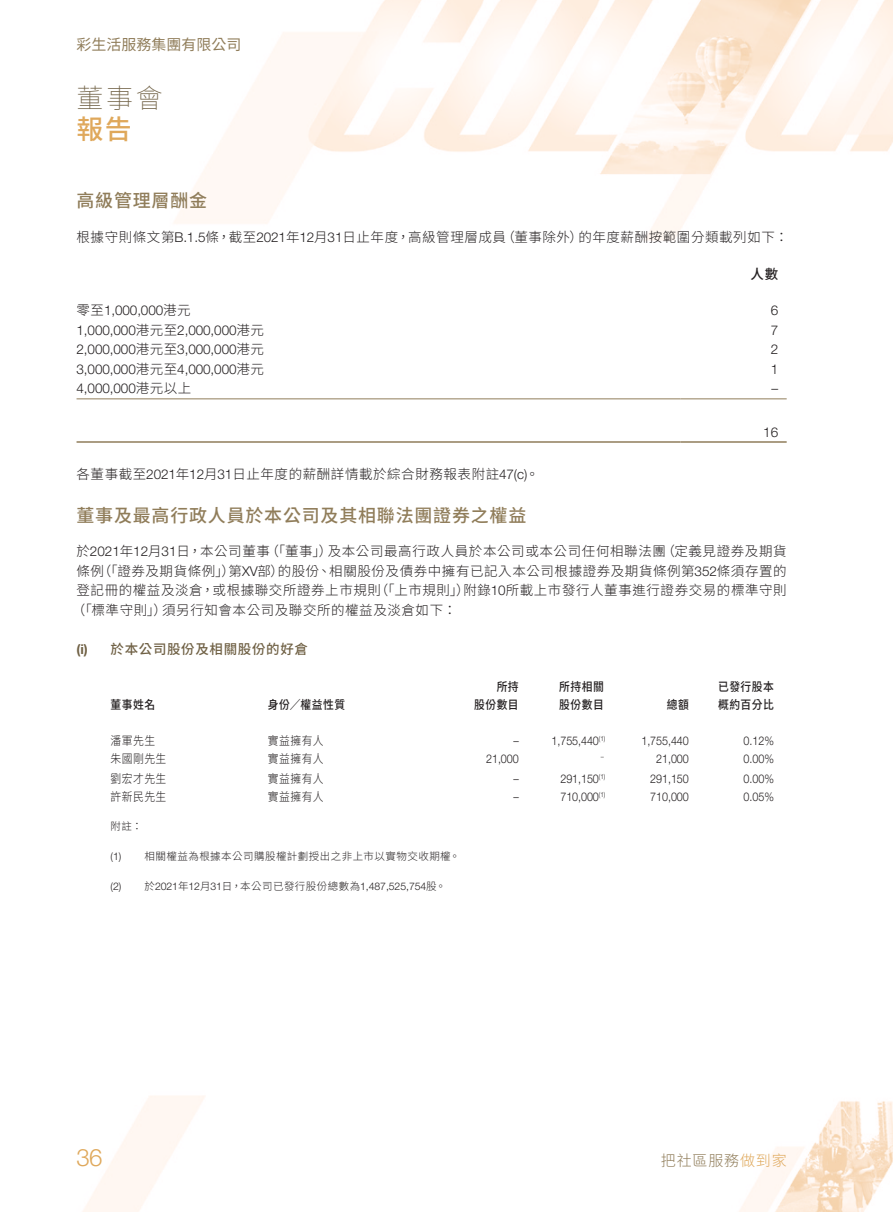
<style>
.page{position:relative;width:893px;height:1212px;background:#fff}
.page>*{position:absolute;margin:0;border:0;box-sizing:border-box;transform-origin:0 0}
.t1{font:200 27px "Source Han Sans TC";color:#706145}
.t2{font:500 27px "Source Han Sans TC";color:#dfa85b}
.t3{font:300 24px "Helvetica Neue LT Std";color:#dfa85b}
.Heading_1{font:500 18px "Source Han Sans TC";letter-spacing:.045em;color:#907d5a}
.t4{font:15px "Source Han Sans TC";color:#907d5a}
.t5{font:300 15px "Source Han Sans TC";letter-spacing:.055em;color:#907d5a}
.Body_Text{font:300 13.5px "Source Han Sans TC";letter-spacing:.045em;color:#231f20}
.Body_Text-2{font:300 13.5px "Helvetica Neue LT Std";letter-spacing:-.005em;color:#231f20}
.Heading_2{font:500 13.5px "Source Han Sans TC";letter-spacing:.05em;color:#706145}
.Body_Text-3{font:500 13.5px "Source Han Sans TC";color:#231f20}
.Body_Text-4{font:300 12px "Helvetica Neue LT Std";letter-spacing:-.005em;color:#231f20;scale:.9 1}
.Body_Text-5{font:300 12px "Source Han Sans TC";letter-spacing:.045em;color:#231f20;scale:.9 1}
.Body_Text-6{font:500 12px "Source Han Sans TC";letter-spacing:.045em;color:#231f20;scale:.9 1}
.Notes{font:300 10.5px "Helvetica Neue LT Std";letter-spacing:-.005em;color:#231f20}
.Notes-2{font:300 10.5px "Source Han Sans TC";letter-spacing:.045em;color:#231f20}
.Body_Text-7{font:300 7.05px "Helvetica Neue LT Std";color:#231f20;scale:.9 1}
.s1{font-family:"Helvetica Neue LT Std"}
.s2{font-family:"Source Han Sans TC"}
.s3{font-family:"Helvetica Neue LT Std";font-weight:700}
.s4{color:#dfa85b}
</style>
<div class="page">
<img style="left:76px;top:0;width:817px;height:1212px">
<hr style="left:77px;top:398px;width:603px;height:1px;background:#907d5a">
<hr style="left:680px;top:398px;width:107px;height:1px;background:#907d5a">
<hr style="left:77px;top:441px;width:603px;height:2px;background:#907d5a">
<hr style="left:680px;top:441px;width:107px;height:2px;background:#907d5a">
<p class="t4" style="left:77px;top:36px;width:167px">彩生活服務集團有限公司</p>
<h1 class="t1" style="left:77px;top:82px;width:88px">董事會</h1>
<h1 class="t2" style="left:77px;top:114px;width:57px">報告</h1>
<p class="Heading_1" style="left:77px;top:190px;width:132px">高級管理層酬金</p>
<p class="Body_Text" style="left:77px;top:229px;width:713px">根據守則條文第<span class="s1">B.1.5</span>條，截至<span class="s1">2021</span>年<span class="s1">12</span>月<span class="s1">31</span>日止年度，高級管理層成員（董事除外）的年度薪酬按範圍分類載列如下：</p>
<p class="Body_Text-3" style="left:751px;top:267px;width:29px">人數</p>
<p class="Body_Text-2" style="left:77px;top:302px;width:116px"><span class="s2">零至</span>1,000,000<span class="s2">港元</span></p>
<p class="Body_Text-2" style="left:771px;top:302px;width:9px">6</p>
<p class="Body_Text-2" style="left:77px;top:322px;width:189px">1,000,000<span class="s2">港元至</span>2,000,000<span class="s2">港元</span></p>
<p class="Body_Text-2" style="left:771px;top:322px;width:9px">7</p>
<p class="Body_Text-2" style="left:77px;top:341px;width:189px">2,000,000<span class="s2">港元至</span>3,000,000<span class="s2">港元</span></p>
<p class="Body_Text-2" style="left:771px;top:341px;width:9px">2</p>
<p class="Body_Text-2" style="left:77px;top:361px;width:189px">3,000,000<span class="s2">港元至</span>4,000,000<span class="s2">港元</span></p>
<p class="Body_Text-2" style="left:771px;top:361px;width:9px">1</p>
<p class="Body_Text-2" style="left:77px;top:380px;width:116px">4,000,000<span class="s2">港元以上</span></p>
<p class="Body_Text-2" style="left:771px;top:380px;width:8px">–</p>
<p class="Body_Text-2" style="left:763px;top:424px;width:16px">16</p>
<p class="Body_Text" style="left:77px;top:466px;width:464px">各董事截至<span class="s1">2021</span>年<span class="s1">12</span>月<span class="s1">31</span>日止年度的薪酬詳情載於綜合財務報表附註<span class="s1">47(c)</span>。</p>
<p class="Heading_1" style="left:77px;top:505px;width:451px">董事及最高行政人員於本公司及其相聯法團證券之權益</p>
<p class="Body_Text" style="left:77px;top:544px;width:712px">於<span class="s1">2021</span>年<span class="s1">12</span>月<span class="s1">31</span>日，本公司董事（「董事」）及本公司最高行政人員於本公司或本公司任何相聯法團（定義見證券及期貨</p>
<p class="Body_Text" style="left:77px;top:563px;width:712px">條例（「證券及期貨條例」）第<span class="s1">XV</span>部）的股份、相關股份及債券中擁有已記入本公司根據證券及期貨條例第<span class="s1">352</span>條須存置的</p>
<p class="Body_Text" style="left:77px;top:583px;width:712px">登記冊的權益及淡倉，或根據聯交所證券上市規則（「上市規則」）附錄<span class="s1">10</span>所載上市發行人董事進行證券交易的標準守則</p>
<p class="Body_Text" style="left:72px;top:602px;width:386px">（「標準守則」）須另行知會本公司及聯交所的權益及淡倉如下：</p>
<p class="Heading_2" style="left:77px;top:641px;width:233px"><span class="s3">(i)</span> 於本公司股份及相關股份的好倉</p>
<p class="Body_Text-6" style="left:111px;top:698px;width:51px">董事姓名</p>
<p class="Body_Text-6" style="left:268px;top:698px;width:87px">身份／權益性質</p>
<p class="Body_Text-6" style="left:497px;top:680px;width:26px">所持</p>
<p class="Body_Text-6" style="left:474px;top:698px;width:51px">股份數目</p>
<p class="Body_Text-6" style="left:559px;top:680px;width:51px">所持相關</p>
<p class="Body_Text-6" style="left:559px;top:698px;width:51px">股份數目</p>
<p class="Body_Text-6" style="left:667px;top:698px;width:26px">總額</p>
<p class="Body_Text-6" style="left:718px;top:680px;width:64px">已發行股本</p>
<p class="Body_Text-6" style="left:718px;top:698px;width:64px">概約百分比</p>
<p class="Body_Text-5" style="left:111px;top:734px;width:51px">潘軍先生</p>
<p class="Body_Text-5" style="left:268px;top:734px;width:64px">實益擁有人</p>
<p class="Body_Text-4" style="left:513px;top:734px;width:7px">–</p>
<p class="Body_Text-4" style="left:552px;top:734px;width:61px">1,755,440<sup>(1)</sup></p>
<p class="Body_Text-4" style="left:641px;top:734px;width:54px">1,755,440</p>
<p class="Body_Text-4" style="left:744px;top:734px;width:35px">0.12%</p>
<p class="Body_Text-5" style="left:111px;top:752px;width:64px">朱國剛先生</p>
<p class="Body_Text-5" style="left:268px;top:752px;width:64px">實益擁有人</p>
<p class="Body_Text-4" style="left:486px;top:752px;width:38px">21,000</p>
<p class="Body_Text-7" style="left:601px;top:752px;width:5px">–</p>
<p class="Body_Text-4" style="left:656px;top:752px;width:38px">21,000</p>
<p class="Body_Text-4" style="left:744px;top:752px;width:35px">0.00%</p>
<p class="Body_Text-5" style="left:111px;top:772px;width:64px">劉宏才先生</p>
<p class="Body_Text-5" style="left:268px;top:772px;width:64px">實益擁有人</p>
<p class="Body_Text-4" style="left:513px;top:771px;width:7px">–</p>
<p class="Body_Text-4" style="left:560px;top:771px;width:51px">291,150<sup>(1)</sup></p>
<p class="Body_Text-4" style="left:650px;top:771px;width:44px">291,150</p>
<p class="Body_Text-4" style="left:744px;top:771px;width:35px">0.00%</p>
<p class="Body_Text-5" style="left:111px;top:790px;width:64px">許新民先生</p>
<p class="Body_Text-5" style="left:268px;top:790px;width:64px">實益擁有人</p>
<p class="Body_Text-4" style="left:513px;top:789px;width:7px">–</p>
<p class="Body_Text-4" style="left:560px;top:789px;width:51px">710,000<sup>(1)</sup></p>
<p class="Body_Text-4" style="left:650px;top:789px;width:44px">710,000</p>
<p class="Body_Text-4" style="left:744px;top:789px;width:35px">0.05%</p>
<p class="Notes-2" style="left:111px;top:820px;width:33px">附註：</p>
<p class="Notes-2" style="left:111px;top:850px;width:351px"><span class="s1">(1)</span> 相關權益為根據本公司購股權計劃授出之非上市以實物交收期權。</p>
<p class="Notes" style="left:111px;top:880px;width:337px">(2) <span class="s2">於</span>2021<span class="s2">年</span>12<span class="s2">月</span>31<span class="s2">日，本公司已發行股份總數為</span>1,487,525,754<span class="s2">股。</span></p>
<h2 class="t3" style="left:77px;top:1142px;width:28px">36</h2>
<p class="t5" style="left:661px;top:1152px;width:127px">把社區服務<span class="s4">做到家</span></p>
</div>
